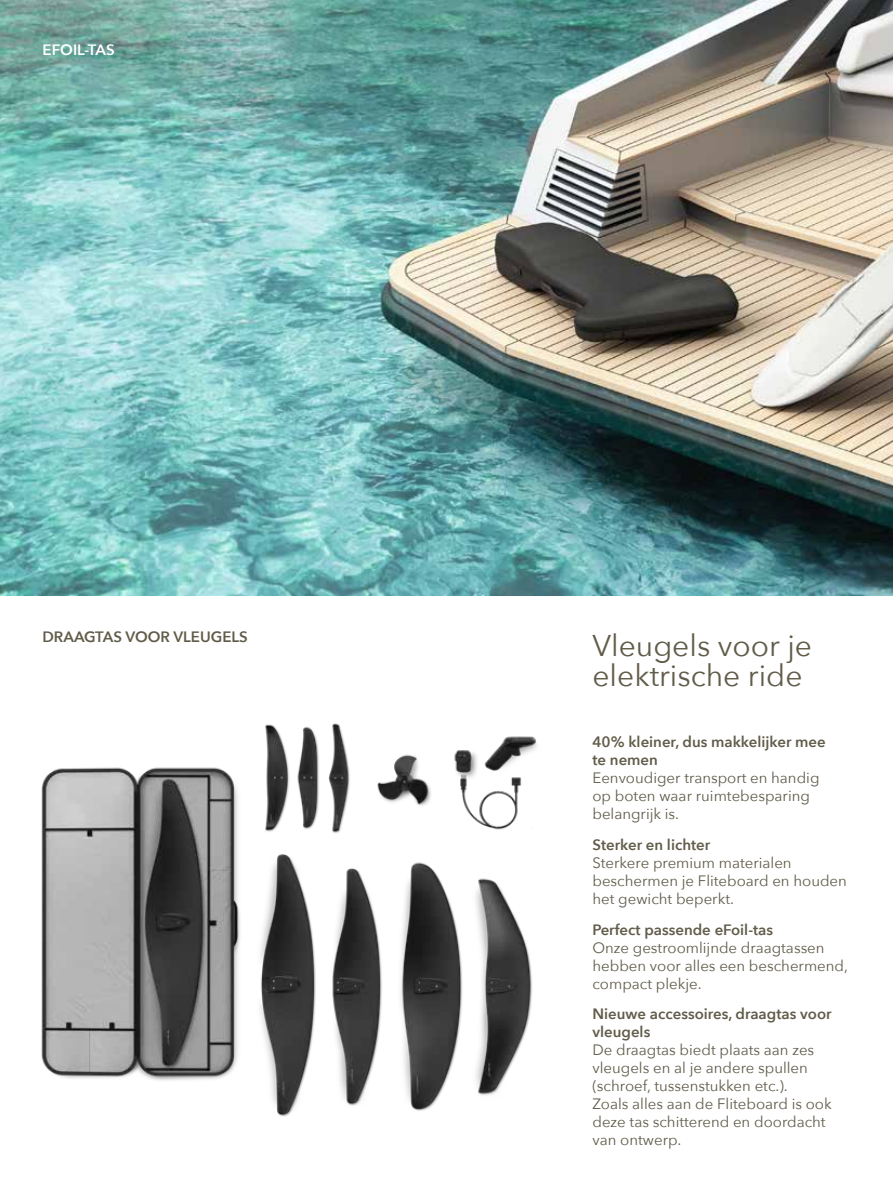
<style>
.page{position:relative;width:893px;height:1191px;background:#fff}
.page>*{position:absolute;margin:0;border:0;box-sizing:border-box;transform-origin:0 0}
.t1{font:30px/30.5px "Avenir Next";color:#615c4a}
.t2{font:15px/18px "Avenir Next";color:#615c4a}
.t3{font:600 15px/18px "Avenir Next";color:#615c4a}
.t4{font:600 15px "Avenir Next";color:#fff}
</style>
<div class="page">
<img style="left:0;top:0;width:893px;height:595px">
<img style="left:41px;top:723px;width:496px;height:394px">
<p class="t4" style="left:43px;top:36px;width:74px">EFOIL-TAS</p>
<p class="t3" style="left:43px;top:627px;width:207px">DRAAGTAS VOOR VLEUGELS</p>
<h1 class="t1" style="left:592px;top:628px;width:221px">Vleugels voor je elektrische ride</h1>
<p class="t3" style="left:592px;top:732px;width:235px">40% kleiner, dus makkelijker mee te nemen</p>
<p class="t2" style="left:592px;top:768px;width:228px">Eenvoudiger transport en handig op boten waar ruimtebesparing belangrijk is.</p>
<p class="t3" style="left:592px;top:835px;width:119px">Sterker en lichter</p>
<p class="t2" style="left:592px;top:853px;width:256px">Sterkere premium materialen beschermen je Fliteboard en houden het gewicht beperkt.</p>
<p class="t3" style="left:592px;top:920px;width:182px">Perfect passende eFoil-tas</p>
<p class="t2" style="left:592px;top:937px;width:257px">Onze gestroomlijnde draagtassen hebben voor alles een beschermend, compact plekje.</p>
<p class="t3" style="left:592px;top:1004px;width:241px">Nieuwe accessoires, draagtas voor vleugels</p>
<p class="t2" style="left:592px;top:1040px;width:241px">De draagtas biedt plaats aan zes vleugels en al je andere spullen (schroef, tussenstukken etc.).<br>Zoals alles aan de Fliteboard is ook deze tas schitterend en doordacht van ontwerp.</p>
</div>
